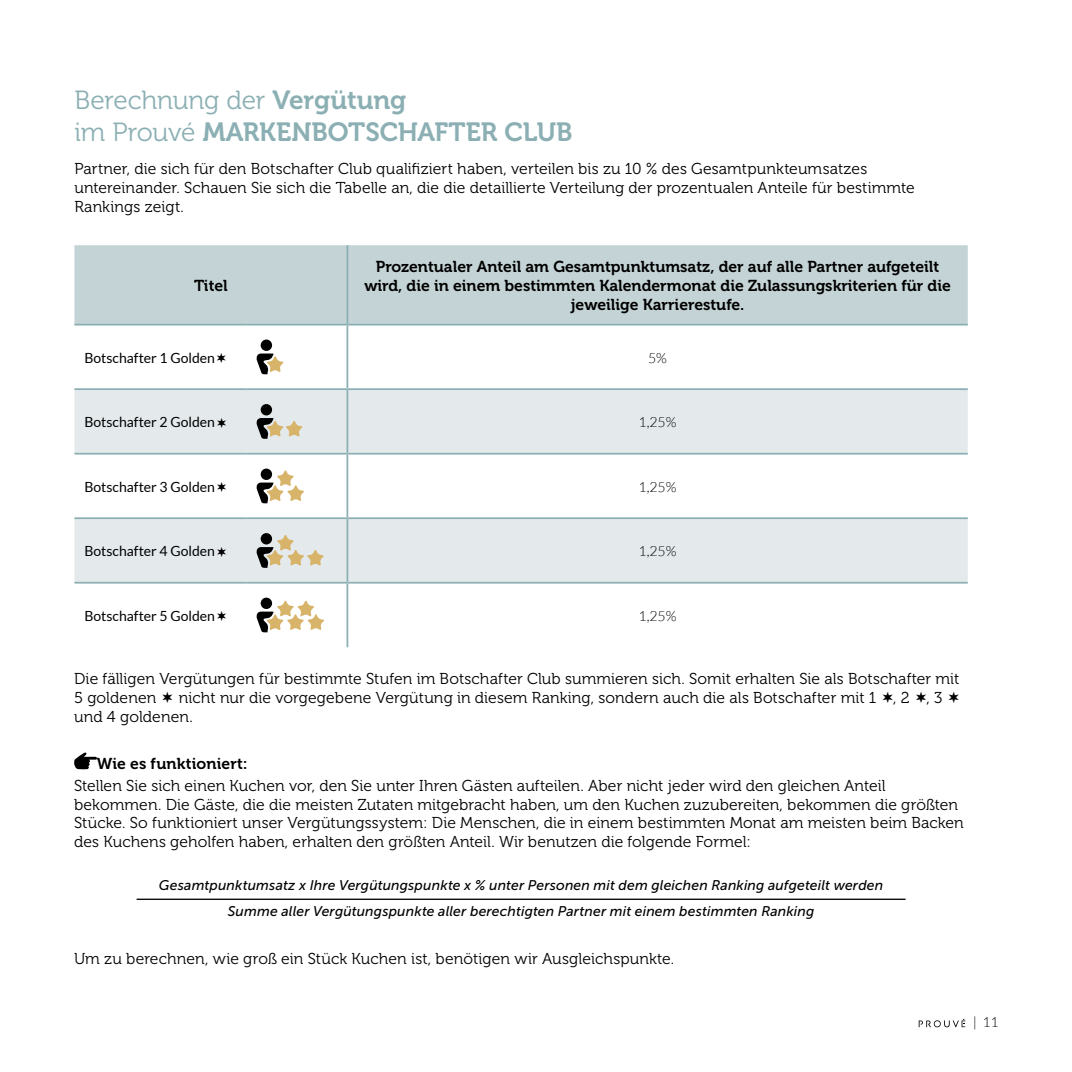
<style>
.page{position:relative;width:1072px;height:1072px;background:#fff}
.page>*{position:absolute;margin:0;border:0;box-sizing:border-box;transform-origin:0 0}
.t1{font:26.25px "Museo 700";letter-spacing:-.005em;color:#8bafb3}
.t2{font:26.25px "Museo 300";letter-spacing:-.01em;color:#8bafb3}
.t3{font:15.75px/18.9px "Museo 300";letter-spacing:.005em;color:#000}
.t4{font:15.75px/18.9px "Museo 700";color:#000;text-align:center}
.t5{font:italic 14px/26.1px "Museo Sans 500";letter-spacing:.01em;color:#000;text-align:center}
.t6{font:14px "Lato";color:#000}
.t7{font:300 14px "Lato";color:#000}
.s1{font-family:"Museo 700"}
.s2{font-family:"Museo 300"}
</style>
<div class="page">
<svg style="left:918px;top:1018px;width:47px;height:9px"></svg>
<div style="left:74px;top:245px;width:893px;height:79px;background:#c4d3d5"></div>
<svg style="left:74px;top:390px;width:893px;height:192px;fill:#e4eaec"></svg>
<hr style="left:346px;top:245px;width:2px;height:79px;background:#8bafb3">
<hr style="left:346px;top:325px;width:2px;height:63px;background:#8bafb3">
<hr style="left:74px;top:388px;width:173px;height:2px;background:#8bafb3">
<hr style="left:247px;top:388px;width:100px;height:2px;background:#8bafb3">
<hr style="left:347px;top:388px;width:620px;height:2px;background:#8bafb3">
<hr style="left:346px;top:390px;width:2px;height:63px;background:#8bafb3">
<hr style="left:74px;top:453px;width:173px;height:1px;background:#8bafb3">
<hr style="left:247px;top:453px;width:100px;height:1px;background:#8bafb3">
<hr style="left:347px;top:453px;width:620px;height:1px;background:#8bafb3">
<hr style="left:346px;top:454px;width:2px;height:63px;background:#8bafb3">
<hr style="left:74px;top:517px;width:173px;height:2px;background:#8bafb3">
<hr style="left:247px;top:517px;width:100px;height:2px;background:#8bafb3">
<hr style="left:347px;top:517px;width:620px;height:2px;background:#8bafb3">
<hr style="left:346px;top:519px;width:2px;height:63px;background:#8bafb3">
<hr style="left:74px;top:582px;width:173px;height:1px;background:#8bafb3">
<hr style="left:247px;top:582px;width:100px;height:1px;background:#8bafb3">
<hr style="left:347px;top:582px;width:620px;height:1px;background:#8bafb3">
<hr style="left:346px;top:583px;width:2px;height:64px;background:#8bafb3">
<hr style="left:74px;top:324px;width:173px;height:1px;background:#8bafb3">
<hr style="left:247px;top:324px;width:100px;height:1px;background:#8bafb3">
<hr style="left:347px;top:324px;width:620px;height:1px;background:#8bafb3">
<svg style="left:256px;top:339px;width:28px;height:35px"></svg>
<svg style="left:256px;top:404px;width:47px;height:35px;background:#b8b6ab"></svg>
<svg style="left:256px;top:468px;width:48px;height:35px"></svg>
<svg style="left:256px;top:533px;width:68px;height:35px;background:#c4c0b0"></svg>
<svg style="left:256px;top:597px;width:68px;height:35px"></svg>
<svg style="left:74px;top:752px;width:23px;height:17px"></svg>
<hr style="left:137px;top:898px;width:768px;height:2px;background:#000">
<svg style="left:215px;top:417px;width:14px;height:11px"></svg>
<svg style="left:215px;top:482px;width:14px;height:11px"></svg>
<svg style="left:215px;top:546px;width:14px;height:11px"></svg>
<h1 class="t2" style="left:74px;top:86px;width:333px">Berechnung der <span class="s1">Vergütung</span></h1>
<h1 class="t1" style="left:74px;top:117px;width:499px"><span class="s2">im Prouvé</span> MARKENBOTSCHAFTER CLUB</h1>
<p class="t3" style="left:74px;top:160px;width:841px">Partner, die sich für den Botschafter Club qualifiziert haben, verteilen bis zu 10 % des Gesamtpunkteumsatzes untereinander. Schauen Sie sich die Tabelle an, die die detaillierte Verteilung der prozentualen Anteile für bestimmte<br>Rankings zeigt.</p>
<p class="t4" style="left:194px;top:276px;width:35px">Titel</p>
<p class="t4" style="left:364px;top:257px;width:588px">Prozentualer Anteil am Gesamtpunktumsatz, der auf alle Partner aufgeteilt wird, die in einem bestimmten Kalendermonat die Zulassungskriterien für die jeweilige Karrierestufe.</p>
<p class="t6" style="left:84px;top:350px;width:132px">Botschafter 1 Golden</p>
<p class="t7" style="left:648px;top:350px;width:20px">5%</p>
<p class="t6" style="left:84px;top:414px;width:132px">Botschafter 2 Golden</p>
<p class="t7" style="left:638px;top:414px;width:39px">1,25%</p>
<p class="t6" style="left:84px;top:478px;width:132px">Botschafter 3 Golden</p>
<p class="t7" style="left:638px;top:479px;width:39px">1,25%</p>
<p class="t6" style="left:84px;top:543px;width:132px">Botschafter 4 Golden</p>
<p class="t7" style="left:638px;top:543px;width:39px">1,25%</p>
<p class="t6" style="left:84px;top:607px;width:132px">Botschafter 5 Golden</p>
<p class="t7" style="left:638px;top:608px;width:39px">1,25%</p>
<p class="t3" style="left:74px;top:669px;width:886px">Die fälligen Vergütungen für bestimmte Stufen im Botschafter Club summieren sich. Somit erhalten Sie als Botschafter mit<br>5 goldenen</p>
<p class="t3" style="left:74px;top:688px;width:870px;text-indent:105px">nicht nur die vorgegebene Vergütung in diesem Ranking, sondern auch die als Botschafter mit 1 , 2 , 3 und 4 goldenen.</p>
<p class="t4" style="left:97px;top:754px;width:152px">Wie es funktioniert:</p>
<p class="t3" style="left:74px;top:776px;width:891px">Stellen Sie sich einen Kuchen vor, den Sie unter Ihren Gästen aufteilen. Aber nicht jeder wird den gleichen Anteil bekommen. Die Gäste, die die meisten Zutaten mitgebracht haben, um den Kuchen zuzubereiten, bekommen die größten Stücke. So funktioniert unser Vergütungssystem: Die Menschen, die in einem bestimmten Monat am meisten beim Backen des Kuchens geholfen haben, erhalten den größten Anteil. Wir benutzen die folgende Formel:</p>
<p class="t5" style="left:159px;top:872px;width:725px">Gesamtpunktumsatz x Ihre Vergütungspunkte x % unter Personen mit dem gleichen Ranking aufgeteilt werden<br>Summe aller Vergütungspunkte aller berechtigten Partner mit einem bestimmten Ranking</p>
<p class="t3" style="left:74px;top:949px;width:601px">Um zu berechnen, wie groß ein Stück Kuchen ist, benötigen wir Ausgleichspunkte.</p>
<p class="t7" style="left:972px;top:1014px;width:27px">| 11</p>
</div>
